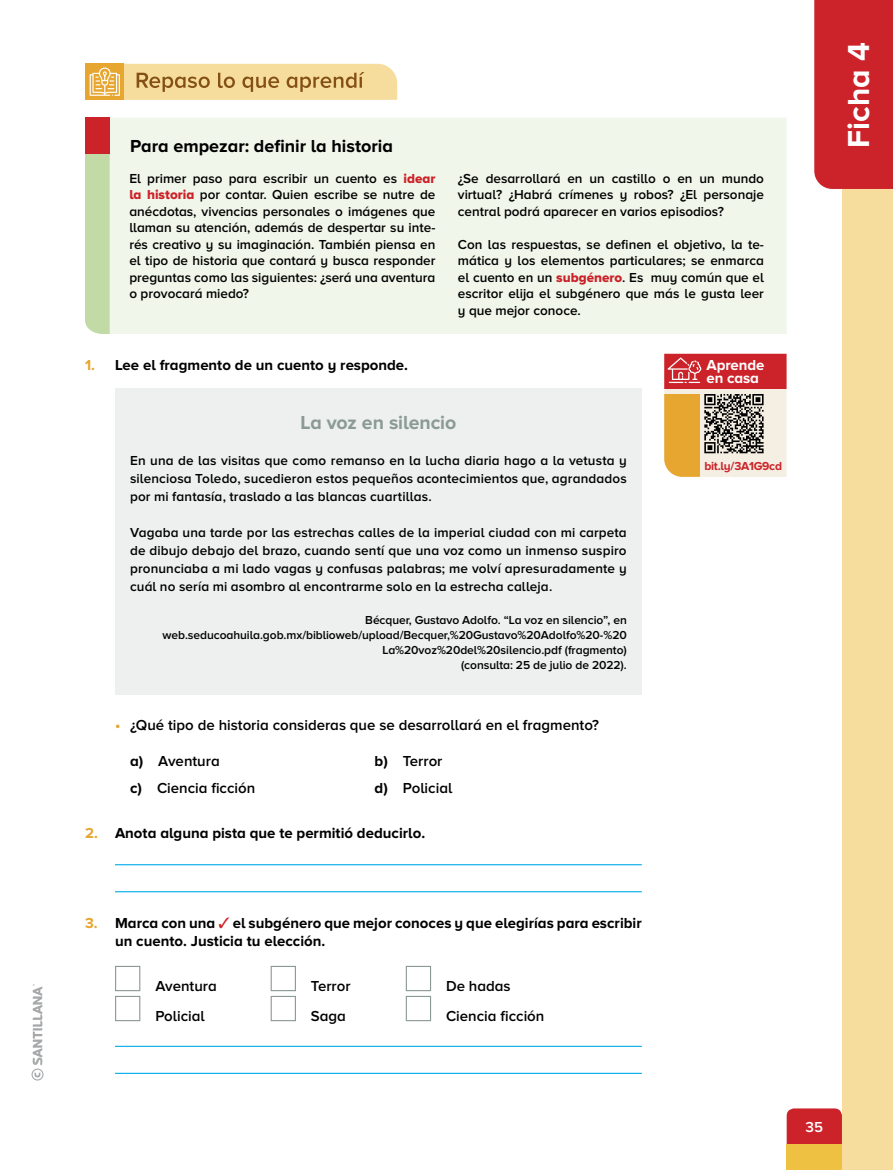
<style>
.page{position:relative;width:893px;height:1170px;background:#fff}
.page>*{position:absolute;margin:0;border:0;box-sizing:border-box;transform-origin:0 0}
.t1{font:700 31.5px "Proxima Nova A";color:#fff}
.t2{font:700 19.5px "Proxima Nova A";letter-spacing:-.005em;color:#8b9a94}
.t3{font:700 18px "Proxima Nova A";color:#000}
.t4{font:700 15px/18px "Proxima Nova A";color:#000}
.t5{font:600 15px "Proxima Nova A";color:#000}
.t6{font:700 15px/13.5px "Proxima Nova A";letter-spacing:-.005em;color:#fff}
.t7{font:600 15px "Proxima Nova A";color:#fff}
.t8{font:600 13.5px/16.5px "Proxima Nova A";color:#000;text-align:justify}
.t9{font:600 12px/15px "Proxima Nova A";letter-spacing:-.005em;color:#000;text-align:right}
.t10{font:700 12px "Proxima Nova A";letter-spacing:-.02em;color:#cc2229}
.s1{font-family:"Proxima Nova A Extrabld";font-weight:400;color:#cc2229}
.s2{color:#e6a630}
.s3{font-weight:700;color:#e6a630}
.s4{font-weight:700}
.s5{color:#cc2229}
</style>
<div class="page">
<div style="left:842px;top:0;width:51px;height:1169px;background:#f7dd9d"></div>
<div style="left:787px;top:1108px;width:55px;height:36px;background:#cc2229"></div>
<div style="left:787px;top:1144px;width:55px;height:25px;background:#efc143"></div>
<div style="left:814px;top:0;width:79px;height:189px;background:#cc2229"></div>
<svg style="left:664px;top:354px;width:122px;height:123px;background:#ca8e74"></svg>
<hr style="left:115px;top:864px;width:527px;height:1px;background:#00acec">
<hr style="left:115px;top:891px;width:527px;height:1px;background:#00acec">
<hr style="left:115px;top:1045px;width:527px;height:1px;background:#00acec">
<hr style="left:115px;top:1072px;width:527px;height:1px;background:#00acec">
<div style="left:115px;top:388px;width:527px;height:306px;background:#edf0ee"></div>
<div style="left:115px;top:965px;width:25px;height:26px;background:#fff;border:1px solid #8b9a94"></div>
<div style="left:271px;top:965px;width:25px;height:26px;background:#fff;border:1px solid #8b9a94"></div>
<div style="left:406px;top:965px;width:25px;height:26px;background:#fff;border:1px solid #8b9a94"></div>
<div style="left:115px;top:995px;width:25px;height:26px;background:#fff;border:1px solid #8b9a94"></div>
<div style="left:271px;top:995px;width:25px;height:26px;background:#fff;border:1px solid #8b9a94"></div>
<div style="left:406px;top:995px;width:25px;height:26px;background:#fff;border:1px solid #8b9a94"></div>
<div style="left:110px;top:118px;width:677px;height:216px;background:#f0f6ea"></div>
<div style="left:85px;top:154px;width:25px;height:180px;background:#c1daa6"></div>
<div style="left:85px;top:118px;width:25px;height:36px;background:#cc2229"></div>
<svg style="left:85px;top:64px;width:312px;height:36px;background:#e9c987"></svg>
<svg style="left:32px;top:984px;width:12px;height:96px"></svg>
<h3 class="t3" style="left:130px;top:136px;width:264px">Para empezar: definir la historia</h3>
<p class="t8" style="left:129px;top:169px;width:308px">El primer paso para escribir un cuento es <span class="s1">idear la historia</span> por contar. Quien escribe se nutre de anécdotas, vivencias personales o imágenes que llaman su atención, además de despertar su inte&shy;rés creativo y su imaginación. También piensa en el tipo de historia que contará y busca responder preguntas como las siguientes: ¿será una aventura o provocará miedo?</p>
<p class="t8" style="left:458px;top:169px;width:308px">¿Se desarrollará en un castillo o en un mundo virtual? ¿Habrá crímenes y robos? ¿El personaje central podrá aparecer en varios episodios?</p>
<p class="t8" style="left:458px;top:235px;width:308px">Con las respuestas, se definen el objetivo, la te&shy;mática y los elementos particulares; se enmarca el cuento en un <span class="s1">subgénero</span>. Es muy común que el escritor elija el subgénero que más le gusta leer y que mejor conoce.</p>
<p class="t4" style="left:85px;top:356px;width:325px"><span class="s2">1.</span> Lee el fragmento de un cuento y responde.</p>
<h2 class="t2" style="left:301px;top:411px;width:157px">La voz en silencio</h2>
<p class="t8" style="left:130px;top:451px;width:498px;line-height:18px">En una de las visitas que como remanso en la lucha diaria hago a la vetusta y silenciosa Toledo, sucedieron estos pequeños acontecimientos que, agrandados por mi fantasía, traslado a las blancas cuartillas.</p>
<p class="t8" style="left:130px;top:523px;width:498px;line-height:18px">Vagaba una tarde por las estrechas calles de la imperial ciudad con mi carpeta de dibujo debajo del brazo, cuando sentí que una voz como un inmenso suspiro pronunciaba a mi lado vagas y confusas palabras; me volví apresuradamente y cuál no sería mi asombro al encontrarme solo en la estrecha calleja.</p>
<p class="t9" style="left:162px;top:612px;width:466px">Bécquer, Gustavo Adolfo. “La voz en silencio”, en web.seducoahuila.gob.mx/biblioweb/upload/Becquer,%20Gustavo%20Adolfo%20-%20<br>La%20voz%20del%20silencio.pdf (fragmento)<br>(consulta: 25 de julio de 2022).</p>
<p class="t5" style="left:115px;top:716px;width:486px"><span class="s3">•</span> ¿Qué tipo de historia consideras que se desarrollará en el fragmento?</p>
<p class="t5" style="left:130px;top:752px;width:91px"><span class="s4">a)</span> Aventura</p>
<p class="t5" style="left:375px;top:752px;width:69px"><span class="s4">b)</span> Terror</p>
<p class="t5" style="left:130px;top:779px;width:127px"><span class="s4">c)</span> Ciencia ficción</p>
<p class="t5" style="left:375px;top:779px;width:79px"><span class="s4">d)</span> Policial</p>
<p class="t4" style="left:85px;top:824px;width:342px"><span class="s2">2.</span> Anota alguna pista que te permitió deducirlo.</p>
<p class="t4" style="left:115px;top:914px;width:528px;text-indent:-30px"><span class="s2">3.</span> Marca con una <span class="s5">✓</span> el subgénero que mejor conoces y que elegirías para escribir un cuento. Justicia tu elección.</p>
<p class="t5" style="left:155px;top:977px;width:63px">Aventura</p>
<p class="t5" style="left:311px;top:977px;width:41px">Terror</p>
<p class="t5" style="left:446px;top:977px;width:66px">De hadas</p>
<p class="t5" style="left:155px;top:1007px;width:51px">Policial</p>
<p class="t5" style="left:311px;top:1007px;width:37px">Saga</p>
<p class="t5" style="left:446px;top:1007px;width:100px">Ciencia ficción</p>
<p class="t6" style="left:706px;top:357px;width:60px">Aprende en casa</p>
<p class="t10" style="left:704px;top:458px;width:79px">bit.ly/3A1G9cd</p>
<h1 class="t1" style="left:841px;top:148px;width:107px;rotate:-90deg">Ficha 4</h1>
<p class="t7" style="left:805px;top:1118px;width:19px">35</p>
</div>
